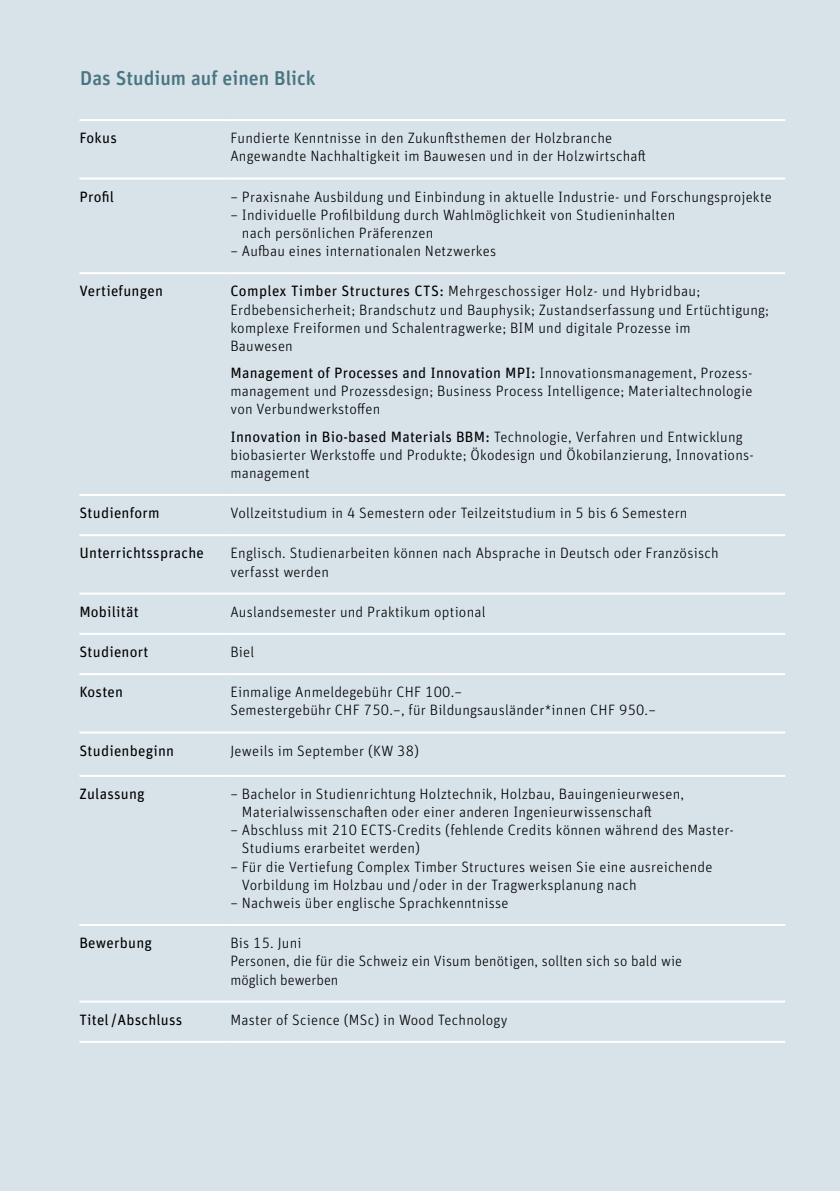
<style>
.page{position:relative;width:840px;height:1191px;background:#fff}
.page>*{position:absolute;margin:0;border:0;box-sizing:border-box;transform-origin:0 0}
.t1{font:500 20px "Unit Rounded Pro";color:#4b7582}
.t2{font:300 15px/18.2px "Unit Rounded Pro";letter-spacing:.015em;color:#000}
.t3{font:15px "Unit Rounded Pro";letter-spacing:.015em;color:#000}
.s1{font-weight:400}
</style>
<div class="page">
<div style="left:0;top:0;width:839px;height:1191px;background:#d8e3e9"></div>
<hr style="left:79px;top:119px;width:151px;height:2px;background:#fff">
<hr style="left:230px;top:119px;width:554px;height:2px;background:#fff">
<hr style="left:79px;top:177px;width:151px;height:2px;background:#fff">
<hr style="left:230px;top:177px;width:554px;height:2px;background:#fff">
<hr style="left:79px;top:272px;width:151px;height:2px;background:#fff">
<hr style="left:230px;top:272px;width:554px;height:2px;background:#fff">
<hr style="left:79px;top:494px;width:151px;height:2px;background:#fff">
<hr style="left:230px;top:494px;width:554px;height:2px;background:#fff">
<hr style="left:79px;top:534px;width:151px;height:2px;background:#fff">
<hr style="left:230px;top:534px;width:554px;height:2px;background:#fff">
<hr style="left:79px;top:592px;width:151px;height:2px;background:#fff">
<hr style="left:230px;top:592px;width:554px;height:2px;background:#fff">
<hr style="left:79px;top:633px;width:151px;height:2px;background:#fff">
<hr style="left:230px;top:633px;width:554px;height:2px;background:#fff">
<hr style="left:79px;top:673px;width:151px;height:2px;background:#fff">
<hr style="left:230px;top:673px;width:554px;height:2px;background:#fff">
<hr style="left:79px;top:731px;width:151px;height:2px;background:#fff">
<hr style="left:230px;top:731px;width:554px;height:2px;background:#fff">
<hr style="left:79px;top:775px;width:151px;height:2px;background:#fff">
<hr style="left:230px;top:775px;width:554px;height:2px;background:#fff">
<hr style="left:79px;top:924px;width:151px;height:2px;background:#fff">
<hr style="left:230px;top:924px;width:554px;height:2px;background:#fff">
<hr style="left:79px;top:1000px;width:151px;height:2px;background:#fff">
<hr style="left:230px;top:1000px;width:554px;height:2px;background:#fff">
<hr style="left:79px;top:1040px;width:151px;height:2px;background:#fff">
<hr style="left:230px;top:1040px;width:554px;height:2px;background:#fff">
<h1 class="t1" style="left:80px;top:64px;width:237px">Das Studium auf einen Blick</h1>
<p class="t3" style="left:79px;top:128px;width:39px">Fokus</p>
<p class="t2" style="left:230px;top:129px;width:417px">Fundierte Kenntnisse in den Zukunftsthemen der Holzbranche<br>Angewandte Nachhaltigkeit im Bauwesen und in der Holzwirtschaft</p>
<p class="t3" style="left:79px;top:186px;width:36px">Profil</p>
<p class="t2" style="left:230px;top:187px;width:542px">– Praxisnahe Ausbildung und Einbindung in aktuelle Industrie- und Forschungsprojekte</p>
<p class="t2" style="left:242px;top:205px;width:434px;text-indent:-11px">– Individuelle Profilbildung durch Wahlmöglichkeit von Studieninhalten nach persönlichen Präferenzen</p>
<p class="t2" style="left:230px;top:241px;width:267px">– Aufbau eines internationalen Netzwerkes</p>
<p class="t3" style="left:79px;top:281px;width:85px">Vertiefungen</p>
<p class="t2" style="left:230px;top:282px;width:540px"><span class="s1">Complex Timber Structures CTS:</span> Mehrgeschossiger Holz- und Hybridbau; Erdbebensicherheit; Brandschutz und Bauphysik; Zustandserfassung und Ertüchtigung; komplexe Freiformen und Schalentragwerke; BIM und digitale Prozesse im<br>Bauwesen</p>
<p class="t2" style="left:230px;top:363px;width:523px;text-align:justify"><span class="s1">Management of Processes and Innovation MPI:</span> Innovationsmanagement, Prozess&shy;management und Prozessdesign; Business Process Intelligence; Materialtechnologie von Verbundwerkstoffen</p>
<p class="t2" style="left:230px;top:427px;width:523px"><span class="s1">Innovation in Bio-based Materials BBM:</span> Technologie, Verfahren und Entwicklung biobasierter Werkstoffe und Produkte; Ökodesign und Ökobilanzierung, Innovations&shy;management</p>
<p class="t3" style="left:79px;top:502px;width:82px">Studienform</p>
<p class="t2" style="left:230px;top:503px;width:458px">Vollzeitstudium in 4 Semestern oder Teilzeitstudium in 5 bis 6 Semestern</p>
<p class="t3" style="left:79px;top:543px;width:126px">Unterrichtssprache</p>
<p class="t2" style="left:230px;top:544px;width:489px">Englisch. Studienarbeiten können nach Absprache in Deutsch oder Französisch verfasst werden</p>
<p class="t3" style="left:79px;top:601px;width:61px">Mobilität</p>
<p class="t2" style="left:230px;top:602px;width:256px">Auslandsemester und Praktikum optional</p>
<p class="t3" style="left:79px;top:641px;width:70px">Studienort</p>
<p class="t2" style="left:230px;top:642px;width:25px">Biel</p>
<p class="t3" style="left:79px;top:682px;width:45px">Kosten</p>
<p class="t2" style="left:230px;top:682px;width:427px">Einmalige Anmeldegebühr CHF 100.–<br>Semestergebühr CHF 750.–, für Bildungsausländer*innen CHF 950.–</p>
<p class="t3" style="left:79px;top:740px;width:96px">Studienbeginn</p>
<p class="t2" style="left:230px;top:741px;width:190px">Jeweils im September (KW 38)</p>
<p class="t3" style="left:79px;top:783px;width:67px">Zulassung</p>
<p class="t2" style="left:242px;top:784px;width:443px;text-indent:-11px">– Bachelor in Studienrichtung Holztechnik, Holzbau, Bauingenieurwesen,<br>Materialwissenschaften oder einer anderen Ingenieurwissenschaft</p>
<p class="t2" style="left:242px;top:820px;width:493px;text-indent:-11px">– Abschluss mit 210 ECTS-Credits (fehlende Credits können während des Master-<br>Studiums erarbeitet werden)</p>
<p class="t2" style="left:242px;top:857px;width:472px;text-indent:-11px">– Für die Vertiefung Complex Timber Structures weisen Sie eine ausreichende<br>Vorbildung im Holzbau und /oder in der Tragwerksplanung nach</p>
<p class="t2" style="left:230px;top:893px;width:279px">– Nachweis über englische Sprachkenntnisse</p>
<p class="t3" style="left:79px;top:932px;width:74px">Bewerbung</p>
<p class="t2" style="left:230px;top:933px;width:453px">Bis 15. Juni<br>Personen, die für die Schweiz ein Visum benötigen, sollten sich so bald wie möglich bewerben</p>
<p class="t3" style="left:79px;top:1009px;width:104px">Titel/Abschluss</p>
<p class="t2" style="left:230px;top:1010px;width:278px">Master of Science (MSc) in Wood Technology</p>
</div>
